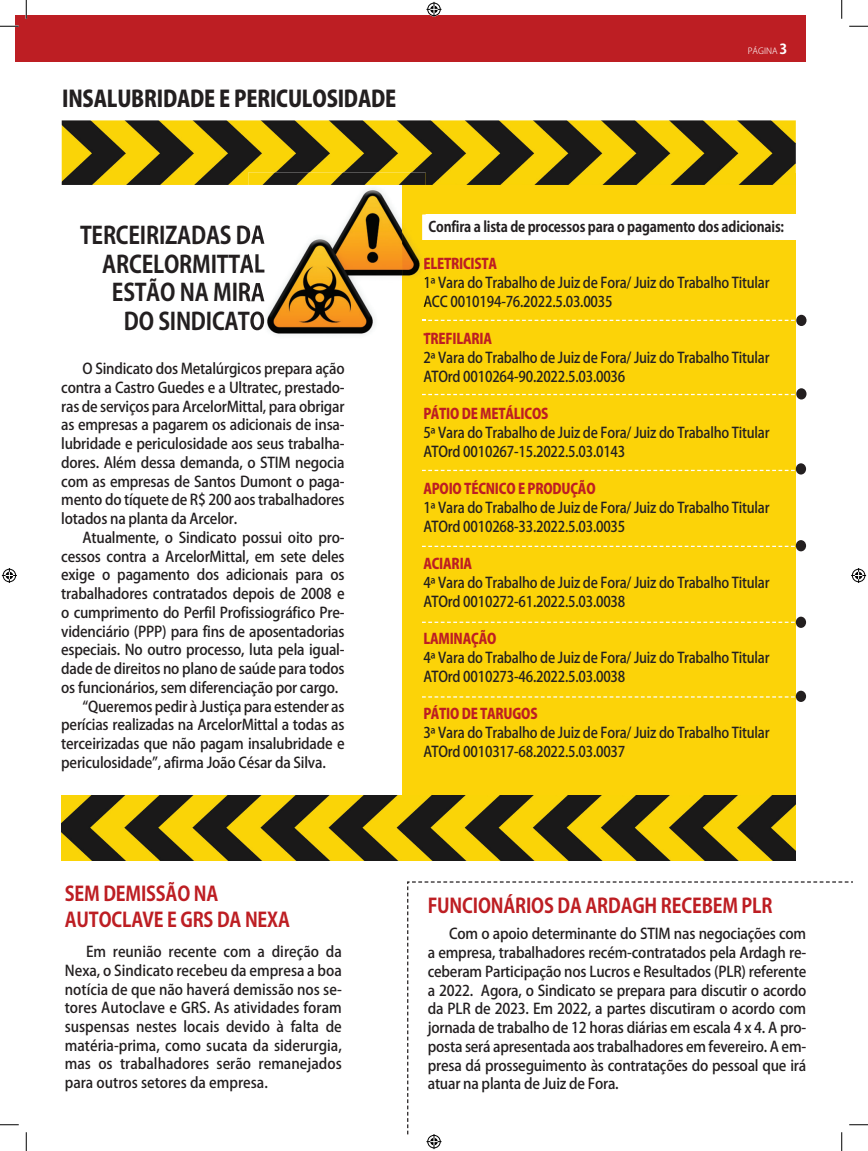
<style>
.page{position:relative;width:868px;height:1151px;background:#fff}
.page>*{position:absolute;margin:0;border:0;box-sizing:border-box;transform-origin:0 0}
.t1{font:700 23.75px/28.8px "Koz Go Pr 6 N";letter-spacing:-.01em;color:#231f20;text-align:right;scale:.9 1}
.t2{font:800 22.5px "Koz Go Pr 6 N";letter-spacing:-.01em;color:#231f20;scale:.9 1}
.t3{font:700 20px/26.2px "Koz Go Pr 6 N";letter-spacing:-.01em;color:#bd1e23;scale:.9 1}
.t4{font:500 14.75px/18.8px "Koz Go Pr 6 N";letter-spacing:-.015em;color:#231f20;text-align:justify;scale:.95 1}
.t5{font:500 14.75px/18.8px "Koz Go Pr 6 N";letter-spacing:-.015em;color:#231f20;scale:.9 1}
.t6{font:800 14.5px "Koz Go Pr 6 N";letter-spacing:-.015em;color:#bd1e23;scale:.9 1}
.t7{font:700 14.5px "Koz Go Pr 6 N";letter-spacing:-.015em;color:#231f20;scale:.9 1}
.t8{font:300 8.5px "Koz Go Pr 6 N";color:#fff}
.s1{font-weight:700;font-size:13.75px}
</style>
<div class="page">
<div style="left:402px;top:174px;width:393px;height:666px;background:#fcd308"></div>
<div style="left:16px;top:16px;width:790px;height:46px;background:#bd1e23"></div>
<div style="left:422px;top:215px;width:412px;height:25px;background:#fff"></div>
<svg style="left:422px;top:394px;width:374px;height:1px"></svg>
<svg style="left:422px;top:470px;width:373px;height:1px"></svg>
<svg style="left:422px;top:546px;width:373px;height:1px"></svg>
<svg style="left:422px;top:622px;width:373px;height:1px"></svg>
<svg style="left:422px;top:696px;width:373px;height:2px"></svg>
<div style="left:796px;top:315px;width:10px;height:11px;background:#231f20;border-radius:50%"></div>
<div style="left:796px;top:388px;width:10px;height:11px;background:#231f20;border-radius:50%"></div>
<svg style="left:795px;top:463px;width:11px;height:12px"></svg>
<div style="left:795px;top:540px;width:11px;height:11px;background:#231f20;border-radius:50%"></div>
<div style="left:795px;top:617px;width:11px;height:11px;background:#231f20;border-radius:50%"></div>
<div style="left:795px;top:691px;width:11px;height:11px;background:#231f20;border-radius:50%"></div>
<img style="left:62px;top:120px;width:733px;height:65px">
<img style="left:62px;top:796px;width:733px;height:64px">
<img style="left:248px;top:172px;width:177px;height:163px">
<img style="left:248px;top:225px;width:17px;height:19px">
<img style="left:248px;top:254px;width:16px;height:19px">
<img style="left:248px;top:279px;width:16px;height:23px">
<img style="left:248px;top:311px;width:16px;height:19px">
<img style="left:422px;top:215px;width:3px;height:25px">
<svg style="left:423px;top:220px;width:2px;height:15px"></svg>
<svg style="left:424px;top:258px;width:1px;height:12px"></svg>
<svg style="left:424px;top:276px;width:1px;height:13px"></svg>
<svg style="left:423px;top:295px;width:2px;height:12px"></svg>
<svg style="left:422px;top:320px;width:375px;height:1px"></svg>
<svg style="left:0;top:25px;width:19px;height:2px"></svg>
<svg style="left:849px;top:25px;width:18px;height:2px"></svg>
<svg style="left:0;top:1124px;width:19px;height:1px"></svg>
<svg style="left:25px;top:0;width:2px;height:19px"></svg>
<svg style="left:25px;top:1132px;width:2px;height:19px"></svg>
<svg style="left:841px;top:0;width:1px;height:19px"></svg>
<svg style="left:426px;top:2px;width:15px;height:15px"></svg>
<svg style="left:407px;top:881px;width:460px;height:270px"></svg>
<svg style="left:2px;top:568px;width:15px;height:15px"></svg>
<svg style="left:851px;top:568px;width:15px;height:15px"></svg>
<h2 class="t2" style="left:62px;top:86px;width:373px">INSALUBRIDADE E PERICULOSIDADE</h2>
<p class="t8" style="left:748px;top:46px;width:41px">PÁGINA <span class="s1">3</span></p>
<h1 class="t1" style="left:80px;top:221px;width:207px">TERCEIRIZADAS DA<br>ARCELORMITTAL<br>ESTÃO NA MIRA<br>DO SINDICATO</h1>
<p class="t4" style="left:61px;top:360px;width:300px;text-indent:21px">O Sindicato dos Metalúrgicos prepara ação contra a Castro Guedes e a Ultratec, prestado&shy;ras de serviços para ArcelorMittal, para obrigar as empresas a pagarem os adicionais de insa&shy;lubridade e periculosidade aos seus trabalha&shy;dores. Além dessa demanda, o STIM negocia com as empresas de Santos Dumont o paga&shy;mento do tíquete de R$ 200 aos trabalhadores lotados na planta da Arcelor.</p>
<p class="t4" style="left:82px;top:528px;width:277px">Atualmente, o Sindicato possui oito pro-</p>
<p class="t4" style="left:61px;top:547px;width:300px">cessos contra a ArcelorMittal, em sete deles</p>
<p class="t4" style="left:61px;top:566px;width:300px">exige o pagamento dos adicionais para os</p>
<p class="t4" style="left:61px;top:585px;width:300px">trabalhadores contratados depois de 2008 e</p>
<p class="t4" style="left:61px;top:603px;width:300px">o cumprimento do Perfil Profissiográfico Pre-</p>
<p class="t4" style="left:61px;top:622px;width:300px">videnciário (PPP) para fins de aposentadorias</p>
<p class="t4" style="left:61px;top:641px;width:300px">especiais. No outro processo, luta pela igual-</p>
<p class="t4" style="left:61px;top:660px;width:300px">dade de direitos no plano de saúde para todos</p>
<p class="t4" style="left:61px;top:678px;width:293px">os funcionários, sem diferenciação por cargo.</p>
<p class="t4" style="left:82px;top:697px;width:277px">“Queremos pedir à Justiça para estender as</p>
<p class="t4" style="left:61px;top:716px;width:300px">perícias realizadas na ArcelorMittal a todas as</p>
<p class="t4" style="left:61px;top:735px;width:300px">terceirizadas que não pagam insalubridade e</p>
<p class="t4" style="left:61px;top:753px;width:280px">periculosidade”, afirma João César da Silva.</p>
<h3 class="t3" style="left:65px;top:881px;width:252px">SEM DEMISSÃO NA<br>AUTOCLAVE E GRS DA NEXA</h3>
<p class="t4" style="left:65px;top:942px;width:293px;text-indent:21px">Em reunião recente com a direção da Nexa, o Sindicato recebeu da empresa a boa notícia de que não haverá demissão nos se&shy;tores Autoclave e GRS. As atividades foram suspensas nestes locais devido à falta de matéria-prima, como sucata da siderurgia, mas os trabalhadores serão remanejados para outros setores da empresa.</p>
<p class="t7" style="left:428px;top:218px;width:396px">Confira a lista de processos para o pagamento dos adicionais:</p>
<p class="t6" style="left:423px;top:256px;width:83px">ELETRICISTA</p>
<p class="t5" style="left:423px;top:274px;width:386px">1ª Vara do Trabalho de Juiz de Fora/ Juiz do Trabalho Titular<br>ACC 0010194-76.2022.5.03.0035</p>
<p class="t6" style="left:423px;top:331px;width:78px">TREFILARIA</p>
<p class="t5" style="left:423px;top:349px;width:386px">2ª Vara do Trabalho de Juiz de Fora/ Juiz do Trabalho Titular<br>ATOrd 0010264-90.2022.5.03.0036</p>
<p class="t6" style="left:423px;top:406px;width:140px">PÁTIO DE METÁLICOS</p>
<p class="t5" style="left:423px;top:424px;width:386px">5ª Vara do Trabalho de Juiz de Fora/ Juiz do Trabalho Titular<br>ATOrd 0010267-15.2022.5.03.0143</p>
<p class="t6" style="left:423px;top:481px;width:193px">APOIO TÉCNICO E PRODUÇÃO</p>
<p class="t5" style="left:423px;top:499px;width:386px">1ª Vara do Trabalho de Juiz de Fora/ Juiz do Trabalho Titular<br>ATOrd 0010268-33.2022.5.03.0035</p>
<p class="t6" style="left:423px;top:556px;width:56px">ACIARIA</p>
<p class="t5" style="left:423px;top:574px;width:386px">4ª Vara do Trabalho de Juiz de Fora/ Juiz do Trabalho Titular<br>ATOrd 0010272-61.2022.5.03.0038</p>
<p class="t6" style="left:423px;top:631px;width:83px">LAMINAÇÃO</p>
<p class="t5" style="left:423px;top:649px;width:386px">4ª Vara do Trabalho de Juiz de Fora/ Juiz do Trabalho Titular<br>ATOrd 0010273-46.2022.5.03.0038</p>
<p class="t6" style="left:423px;top:706px;width:128px">PÁTIO DE TARUGOS</p>
<p class="t5" style="left:423px;top:724px;width:386px">3ª Vara do Trabalho de Juiz de Fora/ Juiz do Trabalho Titular<br>ATOrd 0010317-68.2022.5.03.0037</p>
<h3 class="t3" style="left:428px;top:893px;width:384px">FUNCIONÁRIOS DA ARDAGH RECEBEM PLR</h3>
<p class="t4" style="left:428px;top:925px;width:400px;text-indent:21px">Com o apoio determinante do STIM nas negociações com a empresa, trabalhadores recém-contratados pela Ardagh re&shy;ceberam Participação nos Lucros e Resultados (PLR) referente a 2022. Agora, o Sindicato se prepara para discutir o acordo da PLR de 2023. Em 2022, a partes discutiram o acordo com jornada de trabalho de 12 horas diárias em escala 4 x 4. A pro&shy;posta será apresentada aos trabalhadores em fevereiro. A em&shy;presa dá prosseguimento às contratações do pessoal que irá atuar na planta de Juiz de Fora.</p>
</div>
